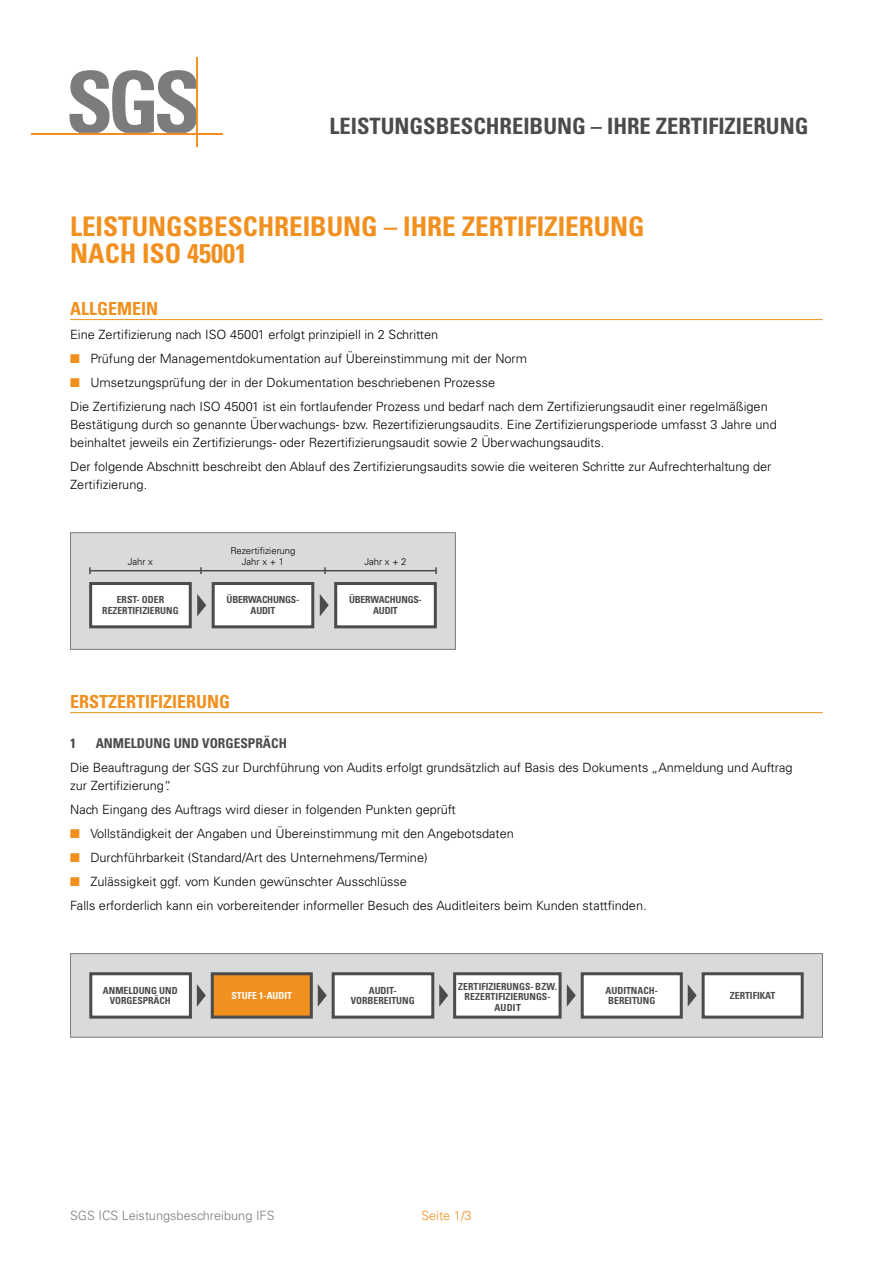
<style>
.page{position:relative;width:893px;height:1263px;background:#fff}
.page>*{position:absolute;margin:0;border:0;box-sizing:border-box;transform-origin:0 0}
.Headline_klein{font:700 condensed 27px "Univers LT Std";color:#f1901e}
.t1{font:700 condensed 22.5px "Univers LT Std";color:#4b4b4d}
.Headline_12pt{font:700 condensed 18px "Univers LT Std";color:#f1901e}
.Subline{font:700 condensed 13.5px "Univers LT Std";color:#4b4b4d}
.Copy{font:300 12.75px/18px "Univers LT Std";color:#000}
.Copy_Liste{font:300 12.75px "Univers LT Std";color:#000}
.t2{font:300 12.75px "Univers LT Std";color:#7b7c7e}
.t3{font:300 12.75px "Univers LT Std";color:#f1901e}
.Captions{font:700 condensed 9.75px/10.5px "Univers LT Std";color:#4b4b4d;text-align:center}
.Captions-2{font:700 condensed 9.75px/10.5px "Univers LT Std";letter-spacing:-.02em;color:#4b4b4d;text-align:center}
.Captions-3{font:700 condensed 9.75px "Univers LT Std";color:#fff}
.Captions-4{font:300 9.6px "Univers LT Std";color:#000}
.s1{color:#f1901e}
</style>
<div class="page">
<svg style="left:69px;top:70px;width:128px;height:63px"></svg>
<hr style="left:31px;top:133px;width:191px;height:1px;background:#f1901e">
<hr style="left:197px;top:58px;width:1px;height:89px;background:#f1901e">
<div style="left:71px;top:954px;width:751px;height:83px;background:#d9dadb"></div>
<svg style="left:197px;top:984px;width:9px;height:23px"></svg>
<svg style="left:318px;top:984px;width:9px;height:23px"></svg>
<svg style="left:439px;top:984px;width:9px;height:23px"></svg>
<svg style="left:567px;top:984px;width:9px;height:23px"></svg>
<svg style="left:688px;top:984px;width:9px;height:22px"></svg>
<div style="left:89px;top:972px;width:103px;height:46px;background:#fff;border:3px solid #4b4b4d"></div>
<div style="left:211px;top:972px;width:102px;height:46px;background:#f1901e;border:3px solid #4b4b4d"></div>
<div style="left:332px;top:972px;width:102px;height:46px;background:#fff;border:3px solid #4b4b4d"></div>
<div style="left:453px;top:972px;width:109px;height:46px;background:#fff;border:3px solid #4b4b4d"></div>
<div style="left:581px;top:972px;width:102px;height:46px;background:#fff;border:3px solid #4b4b4d"></div>
<div style="left:702px;top:972px;width:102px;height:46px;background:#fff;border:3px solid #4b4b4d"></div>
<div style="left:70px;top:953px;width:753px;height:84px;border:1px solid #7b7c7e"></div>
<hr style="left:70px;top:319px;width:753px;height:1px;background:#f1901e">
<hr style="left:70px;top:712px;width:753px;height:1px;background:#f1901e">
<div style="left:71px;top:533px;width:384px;height:116px;background:#d9dadb"></div>
<div style="left:89px;top:582px;width:103px;height:46px;background:#fff;border:3px solid #4b4b4d"></div>
<div style="left:212px;top:582px;width:102px;height:46px;background:#fff;border:3px solid #4b4b4d"></div>
<div style="left:334px;top:582px;width:103px;height:46px;background:#fff;border:3px solid #4b4b4d"></div>
<svg style="left:197px;top:594px;width:9px;height:22px"></svg>
<svg style="left:320px;top:594px;width:9px;height:22px"></svg>
<hr style="left:90px;top:570px;width:111px;height:1px;background:#4b4b4d">
<svg style="left:89px;top:567px;width:2px;height:7px"></svg>
<svg style="left:200px;top:567px;width:2px;height:7px"></svg>
<hr style="left:201px;top:570px;width:124px;height:1px;background:#4b4b4d">
<hr style="left:325px;top:570px;width:111px;height:1px;background:#4b4b4d">
<svg style="left:324px;top:567px;width:2px;height:7px"></svg>
<svg style="left:435px;top:567px;width:2px;height:7px"></svg>
<div style="left:70px;top:532px;width:386px;height:118px;border:1px solid #7b7c7e"></div>
<h2 class="t1" style="left:330px;top:112px;width:480px">LEISTUNGSBESCHREIBUNG – IHRE ZERTIFIZIERUNG</h2>
<p class="Headline_klein" style="left:70px;top:210px;width:576px">LEISTUNGSBESCHREIBUNG – IHRE ZERTIFIZIERUNG</p>
<p class="Headline_klein" style="left:70px;top:237px;width:178px">NACH ISO 45001</p>
<p class="Headline_12pt" style="left:70px;top:297px;width:89px">ALLGEMEIN</p>
<p class="Copy" style="left:70px;top:325px;width:370px">Eine Zertifizierung nach ISO 45001 erfolgt prinzipiell in 2 Schritten</p>
<p class="Copy_Liste" style="left:70px;top:351px;width:459px"><span class="s1">■</span> Prüfung der Managementdokumentation auf Übereinstimmung mit der Norm</p>
<p class="Copy_Liste" style="left:70px;top:375px;width:426px"><span class="s1">■</span> Umsetzungsprüfung der in der Dokumentation beschriebenen Prozesse</p>
<p class="Copy" style="left:70px;top:397px;width:708px">Die Zertifizierung nach ISO 45001 ist ein fortlaufender Prozess und bedarf nach dem Zertifizierungsaudit einer regelmäßigen<br>Bestätigung durch so genannte Überwachungs- bzw. Rezertifizierungsaudits. Eine Zertifizierungsperiode umfasst 3 Jahre und beinhaltet jeweils ein Zertifizierungs- oder Rezertifizierungsaudit sowie 2 Überwachungsaudits.</p>
<p class="Copy" style="left:70px;top:457px;width:703px">Der folgende Abschnitt beschreibt den Ablauf des Zertifizierungsaudits sowie die weiteren Schritte zur Aufrechterhaltung der<br>Zertifizierung.</p>
<p class="Captions-4" style="left:230px;top:544px;width:67px">Rezertifizierung</p>
<p class="Captions-4" style="left:128px;top:556px;width:27px">Jahr x</p>
<p class="Captions-4" style="left:242px;top:556px;width:44px">Jahr x + 1</p>
<p class="Captions-4" style="left:364px;top:556px;width:44px">Jahr x + 2</p>
<p class="Captions" style="left:102px;top:595px;width:78px">ERST- ODER<br>REZERTIFIZIERUNG</p>
<p class="Captions-2" style="left:227px;top:595px;width:74px">ÜBERWACHUNGS-<br>AUDIT</p>
<p class="Captions-2" style="left:349px;top:595px;width:74px">ÜBERWACHUNGS-<br>AUDIT</p>
<p class="Headline_12pt" style="left:70px;top:690px;width:162px">ERSTZERTIFIZIERUNG</p>
<p class="Subline" style="left:70px;top:735px;width:7px">1</p>
<p class="Subline" style="left:96px;top:735px;width:193px">ANMELDUNG UND VORGESPRÄCH</p>
<p class="Copy" style="left:70px;top:758px;width:724px">Die Beauftragung der SGS zur Durchführung von Audits erfolgt grundsätzlich auf Basis des Dokuments „Anmeldung und Auftrag zur Zertifizierung“.</p>
<p class="Copy" style="left:70px;top:800px;width:387px">Nach Eingang des Auftrags wird dieser in folgenden Punkten geprüft</p>
<p class="Copy_Liste" style="left:70px;top:825px;width:445px"><span class="s1">■</span> Vollständigkeit der Angaben und Übereinstimmung mit den Angebotsdaten</p>
<p class="Copy_Liste" style="left:70px;top:849px;width:359px"><span class="s1">■</span> Durchführbarkeit (Standard/Art des Unternehmens/Termine)</p>
<p class="Copy_Liste" style="left:70px;top:873px;width:338px"><span class="s1">■</span> Zulässigkeit ggf. vom Kunden gewünschter Ausschlüsse</p>
<p class="Copy" style="left:70px;top:896px;width:578px">Falls erforderlich kann ein vorbereitender informeller Besuch des Auditleiters beim Kunden stattfinden.</p>
<p class="Captions" style="left:103px;top:985px;width:76px">ANMELDUNG UND<br>VORGESPRÄCH</p>
<p class="Captions-3" style="left:231px;top:989px;width:62px">STUFE 1-AUDIT</p>
<p class="Captions" style="left:351px;top:985px;width:65px">AUDIT-<br>VORBEREITUNG</p>
<p class="Captions" style="left:458px;top:981px;width:100px">ZERTIFIZIERUNGS- BZW.<br>REZERTIFIZIERUNGS-<br>AUDIT</p>
<p class="Captions" style="left:605px;top:985px;width:54px;text-align:left">AUDITNACH-<br>BEREITUNG</p>
<p class="Captions" style="left:730px;top:990px;width:47px">ZERTIFIKAT</p>
<p class="t2" style="left:70px;top:1208px;width:206px">SGS ICS Leistungsbeschreibung IFS</p>
<p class="t3" style="left:421px;top:1208px;width:52px">Seite 1/3</p>
</div>
